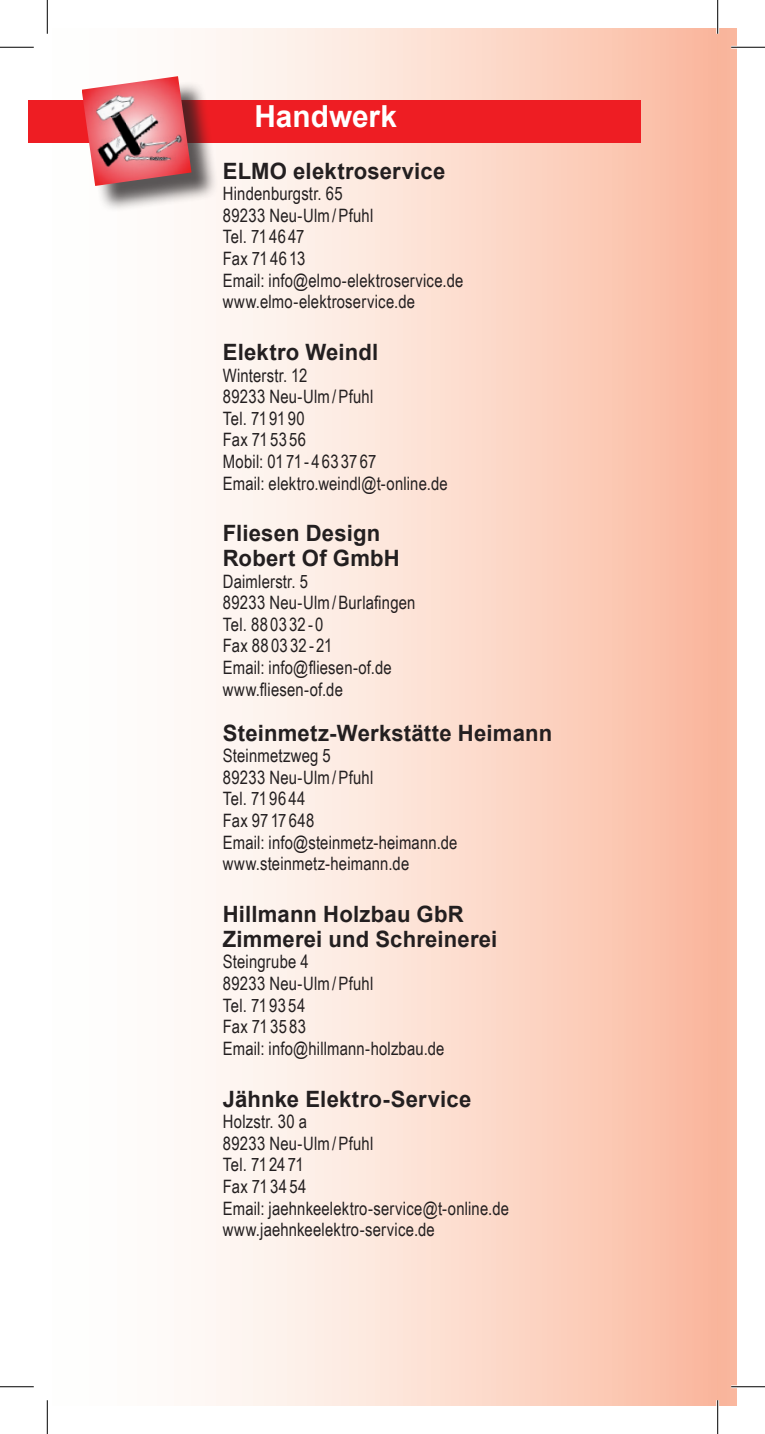
<style>
.page{position:relative;width:765px;height:1434px;background:#fff}
.page>*{position:absolute;margin:0;border:0;box-sizing:border-box;transform-origin:0 0}
.t1{font:700 30.38px "Arial";color:#fff}
.t2{font:700 22.5px/24.8px "Arial";letter-spacing:.01em;color:#231f20}
.t3{font:18.45px/21.6px "Arial Narrow";letter-spacing:.01em;color:#231f20}
</style>
<div class="page">
<div style="left:28px;top:28px;width:691px;height:1378px;background:linear-gradient(to right,#fff,#fbbea5)"></div>
<div style="left:717px;top:28px;width:19px;height:1378px;background:#f9b59c"></div>
<div style="left:28px;top:100px;width:612px;height:42px;background:#ee1d23"></div>
<div style="left:86px;top:80px;width:133px;height:133px;background:#231f20;opacity:.75"></div>
<img style="left:82px;top:76px;width:109px;height:110px">
<hr style="left:0;top:46px;width:34px;height:3px;background:#fff">
<hr style="left:730px;top:46px;width:34px;height:3px;background:#fff">
<hr style="left:0;top:1385px;width:34px;height:3px;background:#fff">
<hr style="left:730px;top:1385px;width:34px;height:3px;background:#fff">
<hr style="left:46px;top:0;width:3px;height:34px;background:#fff">
<hr style="left:46px;top:1400px;width:3px;height:34px;background:#fff">
<hr style="left:716px;top:0;width:2px;height:34px;background:#fff">
<hr style="left:716px;top:1400px;width:2px;height:34px;background:#fff">
<hr style="left:0;top:47px;width:34px;height:1px;background:#000">
<hr style="left:730px;top:47px;width:34px;height:1px;background:#000">
<hr style="left:0;top:1386px;width:34px;height:1px;background:#000">
<hr style="left:730px;top:1386px;width:34px;height:1px;background:#000">
<hr style="left:47px;top:0;width:1px;height:34px;background:#000">
<hr style="left:47px;top:1400px;width:1px;height:34px;background:#000">
<hr style="left:717px;top:0;width:1px;height:34px;background:#000">
<hr style="left:717px;top:1400px;width:1px;height:34px;background:#000">
<h1 class="t1" style="left:254px;top:96px;width:144px">Handwerk</h1>
<p class="t2" style="left:223px;top:159px;width:224px">ELMO elektroservice</p>
<p class="t3" style="left:223px;top:182px;width:242px">Hindenburgstr. 65<br>89233 Neu-Ulm/Pfuhl<br>Tel. 71 46 47<br>Fax 714613<br>Email: info@elmo-elektroservice.de www.elmo-elektroservice.de</p>
<p class="t2" style="left:223px;top:340px;width:157px">Elektro Weindl</p>
<p class="t3" style="left:223px;top:363px;width:226px">Winterstr. 12<br>89233 Neu-Ulm/Pfuhl<br>Tel. 71 91 90<br>Fax 715356<br>Mobil: 01 71 - 4 63 37 67<br>Email: elektro.weindl@t-online.de</p>
<p class="t2" style="left:223px;top:522px;width:178px">Fliesen Design<br>Robert Of GmbH</p>
<p class="t3" style="left:223px;top:570px;width:194px">Daimlerstr. 5<br>89233 Neu-Ulm/Burlafingen<br>Tel. 880332-0<br>Fax 880332-21<br>Email: info@fliesen-of.de www.fliesen-of.de</p>
<p class="t2" style="left:223px;top:721px;width:331px">Steinmetz-Werkstätte Heimann</p>
<p class="t3" style="left:223px;top:744px;width:236px">Steinmetzweg 5<br>89233 Neu-Ulm/Pfuhl<br>Tel. 719644<br>Fax 9717648<br>Email: info@steinmetz-heimann.de www.steinmetz-heimann.de</p>
<p class="t2" style="left:223px;top:902px;width:276px">Hillmann Holzbau GbR<br>Zimmerei und Schreinerei</p>
<p class="t3" style="left:223px;top:950px;width:223px">Steingrube 4<br>89233 Neu-Ulm/Pfuhl<br>Tel. 71 93 54<br>Fax 713583<br>Email: info@hillmann-holzbau.de</p>
<p class="t2" style="left:223px;top:1087px;width:250px">Jähnke Elektro-Service</p>
<p class="t3" style="left:223px;top:1110px;width:287px">Holzstr. 30 a<br>89233 Neu-Ulm/Pfuhl<br>Tel. 71 24 71<br>Fax 713454<br>Email: jaehnkeelektro-service@t-online.de www.jaehnkeelektro-service.de</p>
</div>
